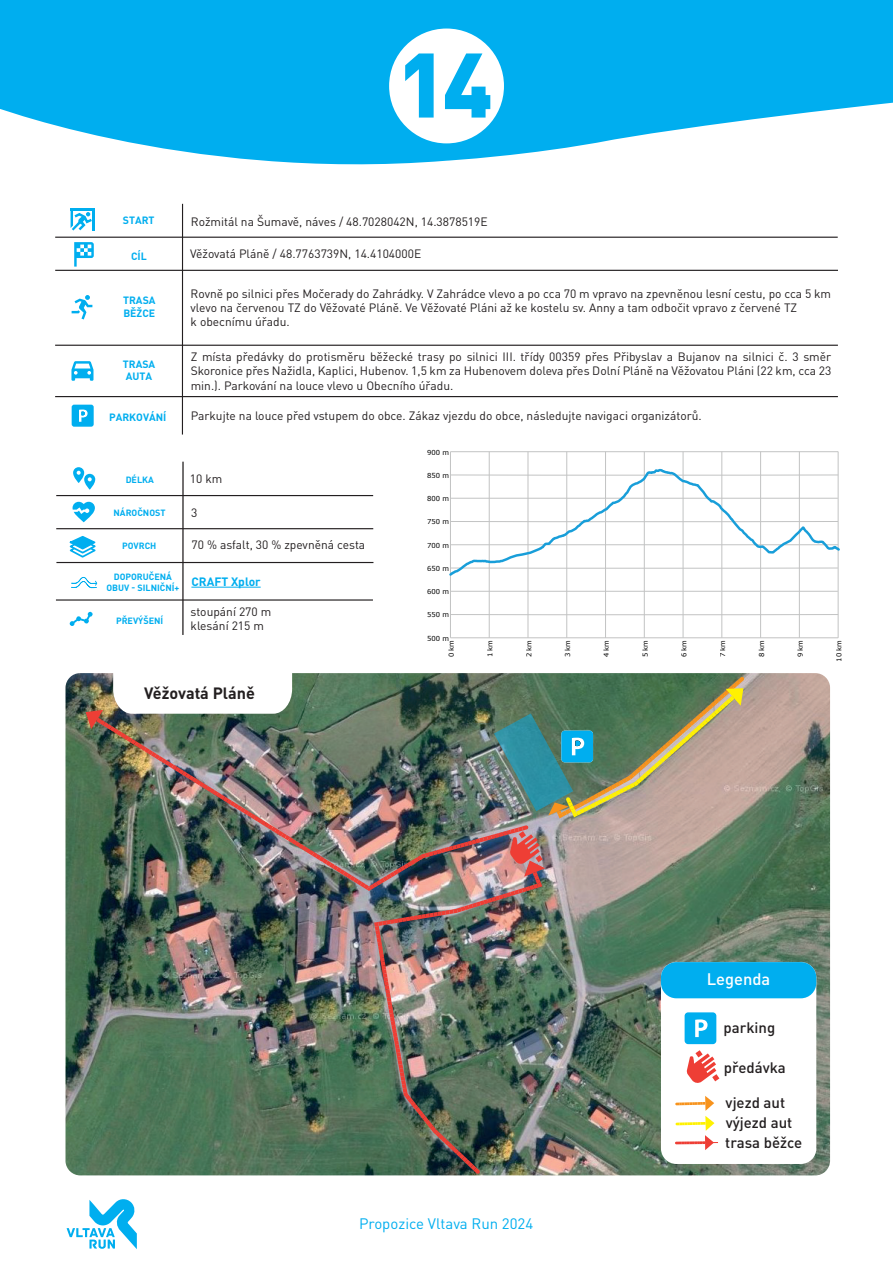
<style>
.page{position:relative;width:893px;height:1263px;background:#fff}
.page>*{position:absolute;margin:0;border:0;box-sizing:border-box;transform-origin:0 0}
.t1{font:500 16.5px "DIN Pro";color:#fff}
.t2{font:700 16.2px "DIN Pro";color:#231f20}
.t3{font:500 15px/20px "DIN Pro";color:#231f20}
.t4{font:15px "DIN Pro";color:#00aeef}
.t5{font:12px/14.4px "DIN Pro";color:#231f20}
.t6{font:700 12px "DIN Pro";color:#00aeef}
.t7{font:700 10.5px/12.6px "DIN Pro";color:#00aeef}
.t8{font:700 9px/10.8px "DIN Pro";color:#00aeef;text-align:center}
.t9{font:6.75px "Verdana";color:#000001}
</style>
<div class="page">
<img style="left:65px;top:673px;width:765px;height:502px">
<hr style="left:182px;top:204px;width:1px;height:231px;background:#231f20">
<hr style="left:55px;top:237px;width:783px;height:1px;background:#231f20">
<hr style="left:55px;top:270px;width:783px;height:1px;background:#231f20">
<hr style="left:55px;top:345px;width:783px;height:1px;background:#231f20">
<hr style="left:55px;top:396px;width:783px;height:1px;background:#231f20">
<svg style="left:71px;top:208px;width:24px;height:23px"></svg>
<svg style="left:74px;top:242px;width:20px;height:25px"></svg>
<svg style="left:72px;top:295px;width:20px;height:24px"></svg>
<svg style="left:71px;top:361px;width:22px;height:20px"></svg>
<svg style="left:72px;top:405px;width:22px;height:22px"></svg>
<svg style="left:67px;top:1199px;width:70px;height:50px"></svg>
<svg style="left:0;top:0;width:893px;height:165px;fill:#00aeef"></svg>
<svg style="left:389px;top:29px;width:115px;height:114px"></svg>
<hr style="left:182px;top:462px;width:2px;height:173px;background:#231f20">
<hr style="left:56px;top:495px;width:317px;height:1px;background:#231f20">
<hr style="left:56px;top:528px;width:317px;height:1px;background:#231f20">
<hr style="left:56px;top:562px;width:317px;height:1px;background:#231f20">
<hr style="left:56px;top:599px;width:317px;height:2px;background:#231f20">
<svg style="left:73px;top:467px;width:22px;height:23px"></svg>
<svg style="left:73px;top:502px;width:22px;height:20px"></svg>
<svg style="left:70px;top:612px;width:23px;height:14px"></svg>
<hr style="left:191px;top:587px;width:70px;height:1px;background:#00aeef">
<svg style="left:69px;top:536px;width:27px;height:22px"></svg>
<svg style="left:71px;top:577px;width:26px;height:11px"></svg>
<div style="left:661px;top:962px;width:155px;height:202px;background:#fff;border-radius:15px"></div>
<div style="left:661px;top:962px;width:155px;height:36px;background:#00aeef;border-radius:15px"></div>
<img style="left:86px;top:633px;width:658px;height:541px">
<hr style="left:450px;top:637px;width:388px;height:1px;background:#c2c3c3">
<svg style="left:451px;top:614px;width:387px;height:1px"></svg>
<hr style="left:450px;top:591px;width:388px;height:1px;background:#c2c3c3">
<hr style="left:450px;top:451px;width:388px;height:1px;background:#c2c3c3">
<hr style="left:450px;top:452px;width:1px;height:186px;background:#c2c3c3">
<hr style="left:489px;top:452px;width:1px;height:186px;background:#c2c3c3">
<hr style="left:528px;top:452px;width:1px;height:186px;background:#c2c3c3">
<hr style="left:566px;top:452px;width:1px;height:186px;background:#c2c3c3">
<hr style="left:605px;top:452px;width:1px;height:186px;background:#c2c3c3">
<hr style="left:644px;top:452px;width:1px;height:186px;background:#c2c3c3">
<hr style="left:683px;top:452px;width:1px;height:186px;background:#c2c3c3">
<hr style="left:721px;top:452px;width:1px;height:186px;background:#c2c3c3">
<hr style="left:760px;top:452px;width:1px;height:186px;background:#c2c3c3">
<hr style="left:799px;top:452px;width:1px;height:186px;background:#c2c3c3">
<hr style="left:838px;top:452px;width:1px;height:186px;background:#c2c3c3">
<svg style="left:449px;top:468px;width:391px;height:110px"></svg>
<p class="t7" style="left:123px;top:213px;width:33px">START</p>
<p class="t7" style="left:131px;top:249px;width:17px">CÍL</p>
<p class="t7" style="left:123px;top:294px;width:34px">TRASA<br>BĚŽCE</p>
<p class="t7" style="left:123px;top:357px;width:34px">TRASA<br>AUTA</p>
<p class="t7" style="left:109px;top:410px;width:59px">PARKOVÁNÍ</p>
<p class="t8" style="left:126px;top:474px;width:30px">DÉLKA</p>
<p class="t8" style="left:114px;top:507px;width:54px">NÁROČNOST</p>
<p class="t8" style="left:122px;top:540px;width:36px">POVRCH</p>
<p class="t8" style="left:106px;top:571px;width:74px">DOPORUČENÁ<br>OBUV - SILNIČNÍ+</p>
<p class="t8" style="left:116px;top:615px;width:49px">PŘEVÝŠENÍ</p>
<p class="t5" style="left:191px;top:214px;width:298px">Rožmitál na Šumavě, náves / 48.7028042N, 14.3878519E</p>
<p class="t5" style="left:190px;top:246px;width:233px">Věžovatá Pláně / 48.7763739N, 14.4104000E</p>
<p class="t5" style="left:191px;top:286px;width:642px">Rovně po silnici přes Močerady do Zahrádky. V Zahrádce vlevo a po cca 70 m vpravo na zpevněnou lesní cestu, po cca 5 km vlevo na červenou TZ do Věžovaté Pláně. Ve Věžovaté Pláni až ke kostelu sv. Anny a tam odbočit vpravo z červené TZ<br>k obecnímu úřadu.</p>
<p class="t5" style="left:191px;top:349px;width:642px;text-align:justify">Z místa předávky do protisměru běžecké trasy po silnici III. třídy 00359 přes Přibyslav a Bujanov na silnici č. 3 směr Skoronice přes Nažidla, Kaplici, Hubenov. 1,5 km za Hubenovem doleva přes Dolní Pláně na Věžovatou Pláni (22 km, cca 23 min.). Parkování na louce vlevo u Obecního úřadu.</p>
<p class="t5" style="left:191px;top:408px;width:513px">Parkujte na louce před vstupem do obce. Zákaz vjezdu do obce, následujte navigaci organizátorů.</p>
<p class="t5" style="left:190px;top:471px;width:34px">10 km</p>
<p class="t5" style="left:191px;top:505px;width:8px">3</p>
<p class="t5" style="left:192px;top:537px;width:175px">70 % asfalt, 30 % zpevněná cesta</p>
<p class="t6" style="left:191px;top:573px;width:71px">CRAFT Xplor</p>
<p class="t5" style="left:191px;top:604px;width:82px">stoupání 270 m klesání 215 m</p>
<p class="t9" style="left:427px;top:448px;width:24px">900 m</p>
<p class="t9" style="left:427px;top:471px;width:24px">850 m</p>
<p class="t9" style="left:427px;top:494px;width:24px">800 m</p>
<p class="t9" style="left:427px;top:517px;width:24px">750 m</p>
<p class="t9" style="left:427px;top:541px;width:24px">700 m</p>
<p class="t9" style="left:427px;top:564px;width:24px">650 m</p>
<p class="t9" style="left:427px;top:587px;width:24px">600 m</p>
<p class="t9" style="left:427px;top:611px;width:24px">550 m</p>
<p class="t9" style="left:427px;top:634px;width:24px">500 m</p>
<p class="t9" style="left:447px;top:657px;width:19px;rotate:-90deg">0 km</p>
<p class="t9" style="left:486px;top:657px;width:19px;rotate:-90deg">1 km</p>
<p class="t9" style="left:525px;top:657px;width:19px;rotate:-90deg">2 km</p>
<p class="t9" style="left:563px;top:657px;width:19px;rotate:-90deg">3 km</p>
<p class="t9" style="left:602px;top:657px;width:19px;rotate:-90deg">4 km</p>
<p class="t9" style="left:641px;top:657px;width:19px;rotate:-90deg">5 km</p>
<p class="t9" style="left:680px;top:657px;width:19px;rotate:-90deg">6 km</p>
<p class="t9" style="left:718px;top:657px;width:19px;rotate:-90deg">7 km</p>
<p class="t9" style="left:757px;top:657px;width:19px;rotate:-90deg">8 km</p>
<p class="t9" style="left:796px;top:657px;width:19px;rotate:-90deg">9 km</p>
<p class="t9" style="left:835px;top:662px;width:23px;rotate:-90deg">10 km</p>
<h2 class="t2" style="left:144px;top:682px;width:112px">Věžovatá Pláně</h2>
<p class="t4" style="left:359px;top:1213px;width:176px">Propozice Vltava Run 2024</p>
<h1 class="t1" style="left:707px;top:968px;width:65px">Legenda</h1>
<p class="t3" style="left:723px;top:1017px;width:53px">parking</p>
<p class="t3" style="left:724px;top:1057px;width:63px">předávka</p>
<p class="t3" style="left:725px;top:1092px;width:79px">vjezd aut výjezd aut trasa běžce</p>
</div>
